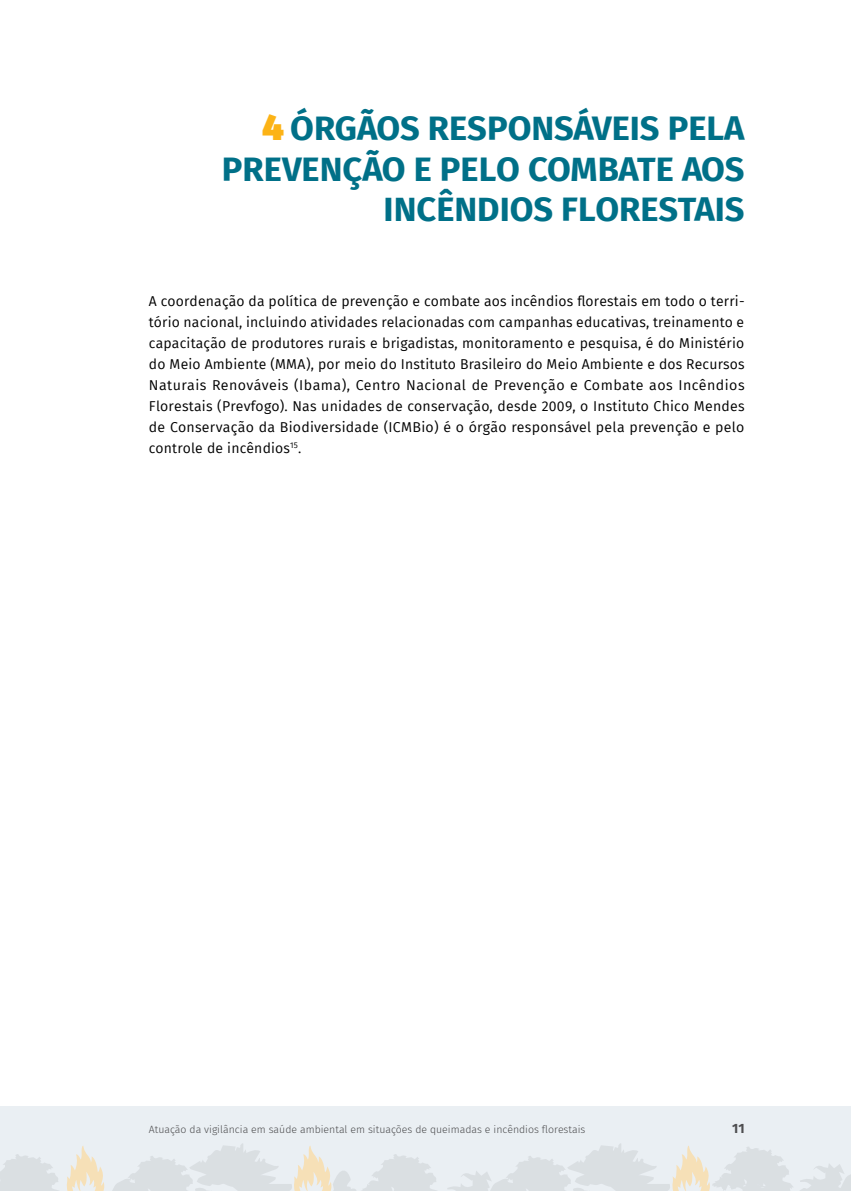
<style>
.page{position:relative;width:851px;height:1191px;background:#fff}
.page>*{position:absolute;margin:0;border:0;box-sizing:border-box;transform-origin:0 0}
.t1{font:700 33.75px/40.5px "Fira Sans";color:#007088;text-align:right}
.t2{font:13.95px/21px "Fira Sans";letter-spacing:.015em;color:#000}
.t3{font:700 13.5px "Fira Sans";color:#4d4d4f}
.t4{font:300 10.5px "Fira Sans";color:#4d4d4f}
.s1{font-weight:900;font-size:36px;color:#fcb316}
</style>
<div class="page">
<div style="left:0;top:1106px;width:850px;height:85px;background:#eaeff3"></div>
<svg style="left:0;top:1143px;width:850px;height:48px"></svg>
<h1 class="t1" style="left:222px;top:106px;width:524px"><span class="s1">4</span> ÓRGÃOS RESPONSÁVEIS PELA<br>PREVENÇÃO E PELO COMBATE AOS<br>INCÊNDIOS FLORESTAIS</h1>
<p class="t2" style="left:149px;top:290px;width:597px">A coordenação da política de prevenção e combate aos incêndios florestais em todo o terri&shy;tório nacional, incluindo atividades relacionadas com campanhas educativas, treinamento e capacitação de produtores rurais e brigadistas, monitoramento e pesquisa, é do Ministério do Meio Ambiente (MMA), por meio do Instituto Brasileiro do Meio Ambiente e dos Recursos Naturais Renováveis (Ibama), Centro Nacional de Prevenção e Combate aos Incêndios Florestais (Prevfogo). Nas unidades de conservação, desde 2009, o Instituto Chico Mendes de Conservação da Biodiversidade (ICMBio) é o órgão responsável pela prevenção e pelo controle de incêndios<sup>15</sup>.</p>
<p class="t4" style="left:149px;top:1121px;width:438px">Atuação da vigilância em saúde ambiental em situações de queimadas e incêndios florestais</p>
<p class="t3" style="left:732px;top:1116px;width:14px">11</p>
</div>
